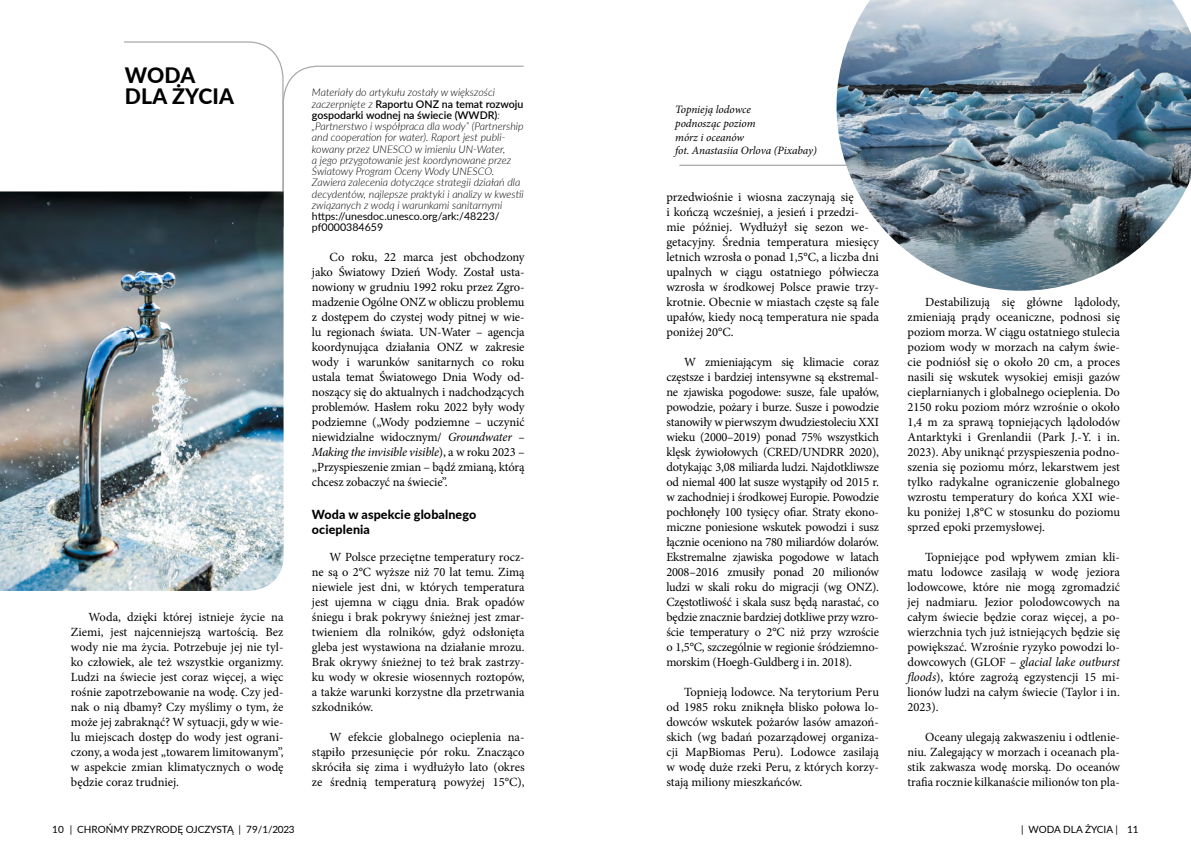
<style>
.page{position:relative;width:1191px;height:851px;background:#fff}
.page>*{position:absolute;margin:0;border:0;box-sizing:border-box;transform-origin:0 0}
.tytuł{font:800 21.25px/21.2px "Lato";letter-spacing:.01em;color:#000}
.tekst{font:12.5px/15px "Minion Pro";color:#000;text-align:justify}
.srodtytul{font:800 12.5px/15px "Lato";letter-spacing:.01em;color:#000}
.zdjecie_tekst_podpis{font:italic 11.25px/13.8px "Minion Pro";letter-spacing:-.005em;color:#000}
.definicje{font:italic 300 10.62px/11.2px "Lato";color:#000}
.t1{font:10px "Lato";color:#000}
.s1{font-weight:600;font-style:normal}
.s2{font-weight:400;font-style:normal}
.s3{font-style:italic}
</style>
<div class="page">
<svg style="left:124px;top:41px;width:400px;height:187px"></svg>
<img style="left:0;top:191px;width:283px;height:400px">
<img style="left:836px;top:0;width:355px;height:291px">
<hr style="left:679px;top:165px;width:170px;height:1px;background:#a7a9ac">
<p class="tytuł" style="left:125px;top:63px;width:111px">WODA<br>DLA ŻYCIA</p>
<p class="tekst" style="left:71px;top:609px;width:214px;text-indent:18px">Woda, dzięki której istnieje życie na Ziemi, jest najcenniejszą wartością. Bez wody nie ma życia. Potrzebuje jej nie tyl&shy;ko człowiek, ale też wszystkie organizmy.<br>Ludzi na świecie jest coraz więcej, a więc rośnie zapotrzebowanie na wodę. Czy jed&shy;nak o nią dbamy? Czy myślimy o tym, że może jej zabraknąć? W sytuacji, gdy w wie&shy;lu miejscach dostęp do wody jest ograni&shy;czony, a woda jest „towarem limitowanym”, w aspekcie zmian klimatycznych o wodę będzie coraz trudniej.</p>
<p class="definicje" style="left:312px;top:86px;width:213px">Materiały do artykułu zostały w większości zaczerpnięte z <span class="s1">Raportu ONZ na temat rozwoju gospodarki wodnej na świecie (WWDR)</span>: „Partnerstwo i współpraca dla wody” (Partnership and cooperation for water). Raport jest publi&shy;kowany przez UNESCO w imieniu UN-Water,<br>a jego przygotowanie jest koordynowane przez Światowy Program Oceny Wody UNESCO.<br>Zawiera zalecenia dotyczące strategii działań dla decydentów, najlepsze praktyki i analizy w kwestii związanych z wodą i warunkami sanitarnymi <span class="s2">https://unesdoc.unesco.org/ark:/48223/ pf0000384659</span></p>
<p class="tekst" style="left:312px;top:249px;width:214px;text-indent:18px">Co roku, 22 marca jest obchodzony jako Światowy Dzień Wody. Został usta&shy;nowiony w grudniu 1992 roku przez Zgro&shy;madzenie Ogólne ONZ w obliczu problemu z dostępem do czystej wody pitnej w wie&shy;lu regionach świata. UN-Water – agencja koordynująca działania ONZ w zakresie wody i warunków sanitarnych co roku ustala temat Światowego Dnia Wody od&shy;noszący się do aktualnych i nadchodzących problemów. Hasłem roku 2022 były wody podziemne („Wody podziemne – uczynić niewidzialne widocznym/ <span class="s3">Groundwater – Making the invisible visible</span>), a w roku 2023 – „Przyspieszenie zmian – bądź zmianą, którą chcesz zobaczyć na świecie”.</p>
<p class="srodtytul" style="left:312px;top:506px;width:166px">Woda w aspekcie globalnego ocieplenia</p>
<p class="tekst" style="left:312px;top:549px;width:214px;text-indent:18px">W Polsce przeciętne temperatury rocz&shy;ne są o 2°C wyższe niż 70 lat temu. Zimą niewiele jest dni, w których temperatura jest ujemna w ciągu dnia. Brak opadów śniegu i brak pokrywy śnieżnej jest zmar&shy;twieniem dla rolników, gdyż odsłonięta gleba jest wystawiona na działanie mrozu.<br>Brak okrywy śnieżnej to też brak zastrzy&shy;ku wody w okresie wiosennych roztopów, a także warunki korzystne dla przetrwania szkodników.</p>
<p class="tekst" style="left:312px;top:729px;width:214px;text-indent:18px">W efekcie globalnego ocieplenia na&shy;stąpiło przesunięcie pór roku. Znacząco skróciła się zima i wydłużyło lato (okres ze średnią temperaturą powyżej 15°C),</p>
<p class="zdjecie_tekst_podpis" style="left:675px;top:103px;width:143px">Topnieją lodowce<br>podnosząc poziom<br>mórz i oceanów<br>fot. Anastasiia Orlova (Pixabay)</p>
<p class="tekst" style="left:666px;top:189px;width:214px;text-align:left">przedwiośnie i wiosna zaczynają się<br>i kończą wcześniej, a jesień i przedzi&shy;mie później. Wydłużył się sezon we&shy;getacyjny. Średnia temperatura miesięcy letnich wzrosła o ponad 1,5°C, a liczba dni upalnych w ciągu ostatniego półwiecza wzrosła w środkowej Polsce prawie trzy&shy;krotnie. Obecnie w miastach częste są fale upałów, kiedy nocą temperatura nie spada poniżej 20°C.</p>
<p class="tekst" style="left:666px;top:354px;width:214px;text-indent:18px">W zmieniającym się klimacie coraz częstsze i bardziej intensywne są ekstremal&shy;ne zjawiska pogodowe: susze, fale upałów, powodzie, pożary i burze. Susze i powodzie stanowiły w pierwszym dwudziestoleciu XXI wieku (2000–2019) ponad 75% wszystkich klęsk żywiołowych (CRED/UNDRR 2020), dotykając 3,08 miliarda ludzi. Najdotkliwsze od niemal 400 lat susze wystąpiły od 2015 r. w zachodniej i środkowej Europie. Powodzie pochłonęły 100 tysięcy ofiar. Straty ekono&shy;miczne poniesione wskutek powodzi i susz łącznie oceniono na 780 miliardów dolarów.<br>Ekstremalne zjawiska pogodowe w latach 2008–2016 zmusiły ponad 20 milionów ludzi w skali roku do migracji (wg ONZ).<br>Częstotliwość i skala susz będą narastać, co będzie znacznie bardziej dotkliwe przy wzro&shy;ście temperatury o 2°C niż przy wzroście o 1,5°C, szczególnie w regionie śródziemno&shy;morskim (Hoegh-Guldberg i in. 2018).</p>
<p class="tekst" style="left:666px;top:684px;width:214px;text-indent:18px">Topnieją lodowce. Na terytorium Peru od 1985 roku zniknęła blisko połowa lo&shy;dowców wskutek pożarów lasów amazoń&shy;skich (wg badań pozarządowej organiza&shy;cji MapBiomas Peru). Lodowce zasilają w wodę duże rzeki Peru, z których korzy&shy;stają miliony mieszkańców.</p>
<p class="tekst" style="left:907px;top:294px;width:214px;text-indent:18px">Destabilizują się główne lądolody, zmieniają prądy oceaniczne, podnosi się poziom morza. W ciągu ostatniego stulecia poziom wody w morzach na całym świe&shy;cie podniósł się o około 20 cm, a proces nasili się wskutek wysokiej emisji gazów cieplarnianych i globalnego ocieplenia. Do 2150 roku poziom mórz wzrośnie o około 1,4 m za sprawą topniejących lądolodów Antarktyki i Grenlandii (Park J.-Y. i in.<br>2023). Aby uniknąć przyspieszenia podno&shy;szenia się poziomu mórz, lekarstwem jest tylko radykalne ograniczenie globalnego wzrostu temperatury do końca XXI wie&shy;ku poniżej 1,8°C w stosunku do poziomu sprzed epoki przemysłowej.</p>
<p class="tekst" style="left:907px;top:549px;width:214px;text-indent:18px">Topniejące pod wpływem zmian kli&shy;matu lodowce zasilają w wodę jeziora lodowcowe, które nie mogą zgromadzić jej nadmiaru. Jezior polodowcowych na całym świecie będzie coraz więcej, a po&shy;wierzchnia tych już istniejących będzie się powiększać. Wzrośnie ryzyko powodzi lo&shy;dowcowych (GLOF – <span class="s3">glacial lake outburst floods</span>), które zagrożą egzystencji 15 mi&shy;lionów ludzi na całym świecie (Taylor i in.<br>2023).</p>
<p class="tekst" style="left:907px;top:729px;width:214px;text-indent:18px">Oceany ulegają zakwaszeniu i odtlenie&shy;niu. Zalegający w morzach i oceanach pla&shy;stik zakwasza wodę morską. Do oceanów trafia rocznie kilkanaście milionów ton pla-</p>
<p class="t1" style="left:52px;top:821px;width:244px">10 | CHROŃMY PRZYRODĘ OJCZYSTĄ | 79/1/2023</p>
<p class="t1" style="left:1021px;top:822px;width:119px">| WODA DLA ŻYCIA | 11</p>
</div>
